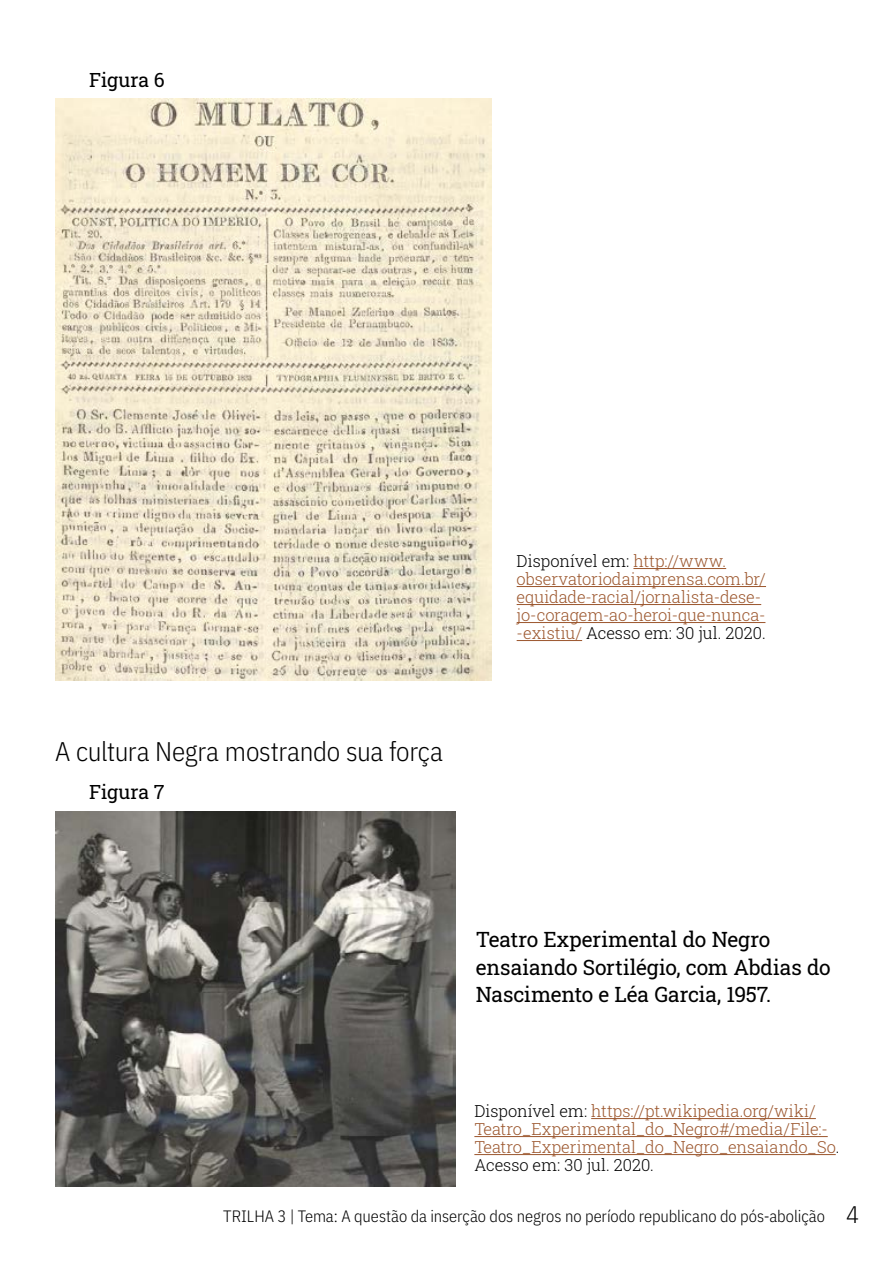
<style>
.page{position:relative;width:893px;height:1263px;background:#fff}
.page>*{position:absolute;margin:0;border:0;box-sizing:border-box;transform-origin:0 0}
.Texto_1{font:300 27px "IBM Plex Sans Cond";letter-spacing:-.01em;color:#000}
.Texto_normal{font:21px/27.3px "Roboto Slab";letter-spacing:-.005em;color:#000}
.Figura{font:19.5px "Roboto Slab";letter-spacing:-.005em;color:#000}
.Fonte_imagem{font:300 16.5px/18px "Roboto Slab";letter-spacing:-.005em;color:#9b552c}
.t1{font:300 16.5px "IBM Plex Sans Cond";letter-spacing:-.005em;color:#000}
.s1{color:#000}
.s2{font-size:24px}
</style>
<div class="page">
<img style="left:55px;top:99px;width:436px;height:582px">
<hr style="left:633px;top:568px;width:93px;height:1px;background:#9b552c">
<hr style="left:517px;top:586px;width:249px;height:1px;background:#9b552c">
<hr style="left:517px;top:604px;width:244px;height:1px;background:#9b552c">
<hr style="left:517px;top:622px;width:248px;height:1px;background:#9b552c">
<hr style="left:517px;top:640px;width:65px;height:1px;background:#9b552c">
<hr style="left:591px;top:1118px;width:225px;height:1px;background:#9b552c">
<hr style="left:474px;top:1136px;width:354px;height:1px;background:#9b552c">
<hr style="left:474px;top:1154px;width:362px;height:1px;background:#9b552c">
<img style="left:55px;top:812px;width:400px;height:374px">
<p class="Figura" style="left:89px;top:66px;width:77px">Figura 6</p>
<p class="Texto_1" style="left:55px;top:731px;width:389px">A cultura Negra mostrando sua força</p>
<p class="Figura" style="left:89px;top:778px;width:77px">Figura 7</p>
<p class="Fonte_imagem" style="left:517px;top:552px;width:251px"><span class="s1">Disponível em:</span> http://www. observatoriodaimprensa.com.br/ equidade-racial/jornalista-dese&shy;jo-coragem-ao-heroi-que-nunca--existiu/ <span class="s1">Acesso em: 30 jul. 2020.</span></p>
<p class="Texto_normal" style="left:476px;top:925px;width:356px">Teatro Experimental do Negro ensaiando Sortilégio, com Abdias do<br>Nascimento e Léa Garcia, 1957.</p>
<p class="Fonte_imagem" style="left:474px;top:1102px;width:367px"><span class="s1">Disponível em:</span> https://pt.wikipedia.org/wiki/ Teatro_Experimental_do_Negro#/media/File:- Teatro_Experimental_do_Negro_ensaiando_So<span class="s1">.<br>Acesso em: 30 jul. 2020.</span></p>
<p class="t1" style="left:223px;top:1203px;width:637px">TRILHA 3 | Tema: A questão da inserção dos negros no período republicano do pós-abolição <span class="s2">4</span></p>
</div>
